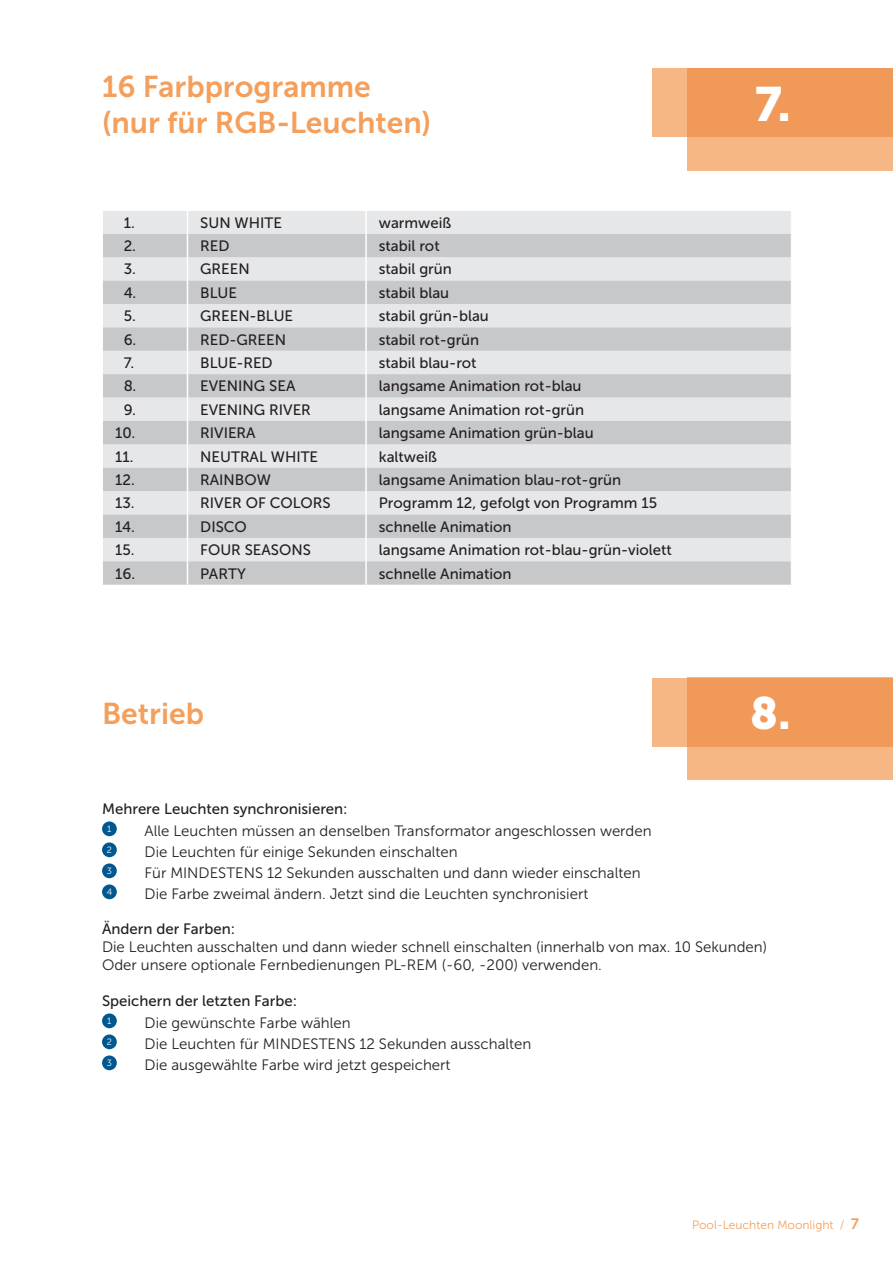
<style>
.page{position:relative;width:893px;height:1263px;background:#fff}
.page>*{position:absolute;margin:0;border:0;box-sizing:border-box;transform-origin:0 0}
.t1{font:48px "Museo Sans 900";color:#fff}
.t2{font:45px "Museo Sans 900";color:#fff}
.Obsah-H2-pravy{font:30px/36px "Museo Sans 700";color:#f49f5b}
.t3{font:15px "Museo Sans 500";color:#231f20}
.t4{font:15px "Museo Sans 300";color:#231f20}
.t5{font:12px "Museo Sans 300";color:#f49f5b}
.t6{font:9.15px "Museo Sans 300";color:#fff}
.s1{font-family:"Museo Sans 700";font-size:15px}
</style>
<div class="page">
<div style="left:652px;top:68px;width:241px;height:69px;background:#f6b784"></div>
<svg style="left:687px;top:68px;width:206px;height:103px;background:#f2a267"></svg>
<div style="left:103px;top:211px;width:688px;height:23px;background:#e6e7e9"></div>
<svg style="left:103px;top:234px;width:688px;height:351px;background:#d5d6d8"></svg>
<hr style="left:365px;top:211px;width:2px;height:23px;background:#fff">
<hr style="left:365px;top:234px;width:2px;height:23px;background:#fff">
<hr style="left:365px;top:257px;width:2px;height:24px;background:#fff">
<hr style="left:365px;top:281px;width:2px;height:23px;background:#fff">
<hr style="left:365px;top:304px;width:2px;height:23px;background:#fff">
<hr style="left:365px;top:327px;width:2px;height:24px;background:#fff">
<hr style="left:365px;top:351px;width:2px;height:23px;background:#fff">
<hr style="left:365px;top:374px;width:2px;height:24px;background:#fff">
<hr style="left:365px;top:398px;width:2px;height:23px;background:#fff">
<hr style="left:365px;top:421px;width:2px;height:23px;background:#fff">
<hr style="left:365px;top:444px;width:2px;height:24px;background:#fff">
<hr style="left:365px;top:468px;width:2px;height:23px;background:#fff">
<hr style="left:365px;top:491px;width:2px;height:23px;background:#fff">
<hr style="left:365px;top:514px;width:2px;height:24px;background:#fff">
<hr style="left:365px;top:538px;width:2px;height:23px;background:#fff">
<svg style="left:187px;top:211px;width:1px;height:374px"></svg>
<hr style="left:365px;top:561px;width:2px;height:24px;background:#fff">
<div style="left:652px;top:678px;width:241px;height:69px;background:#f6b784"></div>
<svg style="left:687px;top:678px;width:206px;height:102px;background:#f2a266"></svg>
<div style="left:102px;top:821px;width:15px;height:15px;background:#015891;border-radius:50%"></div>
<div style="left:102px;top:842px;width:15px;height:15px;background:#015891;border-radius:50%"></div>
<div style="left:102px;top:863px;width:15px;height:15px;background:#015891;border-radius:50%"></div>
<div style="left:102px;top:884px;width:15px;height:15px;background:#015891;border-radius:50%"></div>
<div style="left:102px;top:1013px;width:15px;height:15px;background:#015891;border-radius:50%"></div>
<div style="left:102px;top:1034px;width:15px;height:15px;background:#015891;border-radius:50%"></div>
<div style="left:102px;top:1055px;width:15px;height:15px;background:#015891;border-radius:50%"></div>
<p class="Obsah-H2-pravy" style="left:102px;top:68px;width:331px">16 Farbprogramme (nur für RGB-Leuchten)</p>
<p class="t3" style="left:124px;top:214px;width:13px">1.</p>
<p class="t3" style="left:200px;top:214px;width:83px">SUN WHITE</p>
<p class="t3" style="left:379px;top:214px;width:74px">warmweiß</p>
<p class="t3" style="left:124px;top:238px;width:14px">2.</p>
<p class="t3" style="left:200px;top:238px;width:31px">RED</p>
<p class="t3" style="left:379px;top:238px;width:62px">stabil rot</p>
<p class="t3" style="left:124px;top:261px;width:14px">3.</p>
<p class="t3" style="left:200px;top:261px;width:51px">GREEN</p>
<p class="t3" style="left:379px;top:261px;width:75px">stabil grün</p>
<p class="t3" style="left:124px;top:284px;width:14px">4.</p>
<p class="t3" style="left:200px;top:284px;width:38px">BLUE</p>
<p class="t3" style="left:379px;top:284px;width:72px">stabil blau</p>
<p class="t3" style="left:124px;top:308px;width:14px">5.</p>
<p class="t3" style="left:200px;top:308px;width:94px">GREEN-BLUE</p>
<p class="t3" style="left:379px;top:308px;width:112px">stabil grün-blau</p>
<p class="t3" style="left:124px;top:331px;width:14px">6.</p>
<p class="t3" style="left:200px;top:331px;width:87px">RED-GREEN</p>
<p class="t3" style="left:379px;top:331px;width:102px">stabil rot-grün</p>
<p class="t3" style="left:124px;top:355px;width:12px">7.</p>
<p class="t3" style="left:200px;top:355px;width:74px">BLUE-RED</p>
<p class="t3" style="left:379px;top:355px;width:99px">stabil blau-rot</p>
<p class="t3" style="left:124px;top:378px;width:14px">8.</p>
<p class="t3" style="left:200px;top:378px;width:97px">EVENING SEA</p>
<p class="t3" style="left:379px;top:378px;width:204px">langsame Animation rot-blau</p>
<p class="t3" style="left:124px;top:401px;width:14px">9.</p>
<p class="t3" style="left:200px;top:401px;width:112px">EVENING RIVER</p>
<p class="t3" style="left:379px;top:401px;width:207px">langsame Animation rot-grün</p>
<p class="t3" style="left:115px;top:425px;width:22px">10.</p>
<p class="t3" style="left:200px;top:425px;width:57px">RIVIERA</p>
<p class="t3" style="left:379px;top:425px;width:216px">langsame Animation grün-blau</p>
<p class="t3" style="left:115px;top:448px;width:20px">11.</p>
<p class="t3" style="left:200px;top:448px;width:120px">NEUTRAL WHITE</p>
<p class="t3" style="left:379px;top:448px;width:60px">kaltweiß</p>
<p class="t3" style="left:115px;top:472px;width:21px">12.</p>
<p class="t3" style="left:200px;top:472px;width:72px">RAINBOW</p>
<p class="t3" style="left:379px;top:472px;width:244px">langsame Animation blau-rot-grün</p>
<p class="t3" style="left:115px;top:495px;width:21px">13.</p>
<p class="t3" style="left:200px;top:495px;width:132px">RIVER OF COLORS</p>
<p class="t3" style="left:379px;top:495px;width:280px">Programm 12, gefolgt von Programm 15</p>
<p class="t3" style="left:115px;top:518px;width:21px">14.</p>
<p class="t3" style="left:200px;top:518px;width:48px">DISCO</p>
<p class="t3" style="left:379px;top:518px;width:134px">schnelle Animation</p>
<p class="t3" style="left:115px;top:542px;width:21px">15.</p>
<p class="t3" style="left:200px;top:542px;width:112px">FOUR SEASONS</p>
<p class="t3" style="left:379px;top:542px;width:295px">langsame Animation rot-blau-grün-violett</p>
<p class="t3" style="left:115px;top:565px;width:22px">16.</p>
<p class="t3" style="left:200px;top:565px;width:47px">PARTY</p>
<p class="t3" style="left:379px;top:565px;width:134px">schnelle Animation</p>
<p class="t1" style="left:755px;top:77px;width:38px">7.</p>
<p class="Obsah-H2-pravy" style="left:102px;top:696px;width:103px">Betrieb</p>
<p class="t2" style="left:750px;top:688px;width:42px">8.</p>
<p class="t3" style="left:102px;top:800px;width:247px">Mehrere Leuchten synchronisieren:</p>
<p class="t6" style="left:107px;top:824px;width:6px">1</p>
<p class="t4" style="left:145px;top:823px;width:508px">Alle Leuchten müssen an denselben Transformator angeschlossen werden</p>
<p class="t6" style="left:107px;top:845px;width:7px">2</p>
<p class="t4" style="left:145px;top:844px;width:315px">Die Leuchten für einige Sekunden einschalten</p>
<p class="t6" style="left:107px;top:866px;width:7px">3</p>
<p class="t4" style="left:145px;top:865px;width:497px">Für MINDESTENS 12 Sekunden ausschalten und dann wieder einschalten</p>
<p class="t6" style="left:107px;top:887px;width:7px">4</p>
<p class="t4" style="left:145px;top:886px;width:445px">Die Farbe zweimal ändern. Jetzt sind die Leuchten synchronisiert</p>
<p class="t3" style="left:102px;top:920px;width:135px">Ändern der Farben:</p>
<p class="t4" style="left:102px;top:938px;width:666px">Die Leuchten ausschalten und dann wieder schnell einschalten (innerhalb von max. 10 Sekunden)</p>
<p class="t4" style="left:102px;top:956px;width:501px">Oder unsere optionale Fernbedienungen PL-REM (-60, -200) verwenden.</p>
<p class="t3" style="left:102px;top:992px;width:197px">Speichern der letzten Farbe:</p>
<p class="t6" style="left:107px;top:1016px;width:6px">1</p>
<p class="t4" style="left:145px;top:1015px;width:208px">Die gewünschte Farbe wählen</p>
<p class="t6" style="left:107px;top:1037px;width:7px">2</p>
<p class="t4" style="left:145px;top:1036px;width:388px">Die Leuchten für MINDESTENS 12 Sekunden ausschalten</p>
<p class="t6" style="left:107px;top:1058px;width:7px">3</p>
<p class="t4" style="left:145px;top:1057px;width:307px">Die ausgewählte Farbe wird jetzt gespeichert</p>
<p class="t5" style="left:692px;top:1218px;width:168px">Pool-Leuchten Moonlight / <span class="s1">7</span></p>
</div>
